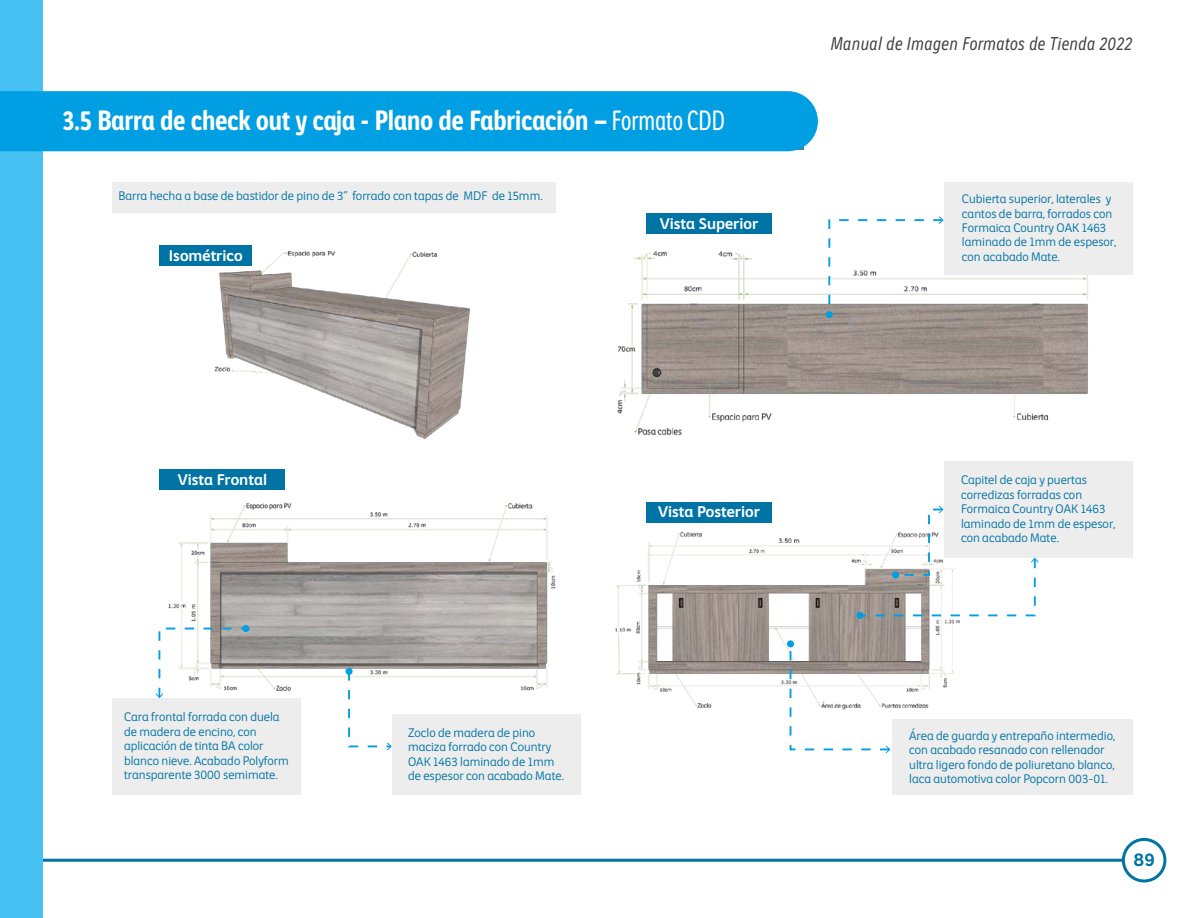
<style>
.page{position:relative;width:1188px;height:918px;background:#fff}
.page>*{position:absolute;margin:0;border:0;box-sizing:border-box;transform-origin:0 0}
.t1{font:700 condensed 27px "Comex";color:#fff}
.t2{font:italic 300 condensed 18px "Comex";color:#424242}
.t3{font:700 18px "Comex";color:#0073a5}
.t4{font:700 15px "Comex";color:#fff}
.t5{font:300 12px/14.4px "Comex";color:#0073a5}
.s1{font-weight:400;font-stretch:ultra-condensed}
</style>
<div class="page">
<div style="left:160px;top:245px;width:92px;height:21px;background:#0073a5"></div>
<img style="left:617px;top:251px;width:471px;height:185px">
<div style="left:944px;top:182px;width:188px;height:93px;background:#ededed"></div>
<div style="left:392px;top:714px;width:188px;height:81px;background:#ededed"></div>
<div style="left:112px;top:698px;width:189px;height:97px;background:#ededed"></div>
<div style="left:112px;top:182px;width:444px;height:30px;background:#ededed"></div>
<div style="left:892px;top:719px;width:241px;height:76px;background:#ededed"></div>
<div style="left:944px;top:461px;width:189px;height:97px;background:#ededed"></div>
<img style="left:214px;top:251px;width:257px;height:189px">
<img style="left:168px;top:502px;width:388px;height:189px">
<svg style="left:156px;top:627px;width:92px;height:71px"></svg>
<div style="left:242px;top:625px;width:8px;height:7px;background:#009fe3;border-radius:50%"></div>
<svg style="left:347px;top:669px;width:46px;height:81px"></svg>
<svg style="left:827px;top:216px;width:117px;height:101px"></svg>
<div style="left:826px;top:311px;width:7px;height:7px;background:#009fe3;border-radius:50%"></div>
<img style="left:615px;top:505px;width:344px;height:203px">
<svg style="left:789px;top:642px;width:102px;height:111px"></svg>
<div style="left:787px;top:640px;width:7px;height:7px;background:#009fe3;border-radius:50%"></div>
<svg style="left:858px;top:506px;width:181px;height:111px"></svg>
<div style="left:892px;top:571px;width:7px;height:7px;background:#009fe3;border-radius:50%"></div>
<hr style="left:0;top:859px;width:1144px;height:3px;background:#0073a5">
<div style="left:0;top:0;width:43px;height:918px;background:#47c1f1"></div>
<div style="left:1122px;top:838px;width:44px;height:45px;background:#fff;border:3px solid #0073a5;border-radius:50%"></div>
<div style="left:0;top:91px;width:818px;height:60px;background:#009fe3"></div>
<div style="left:646px;top:213px;width:126px;height:21px;background:#0073a5"></div>
<div style="left:646px;top:502px;width:126px;height:21px;background:#0073a5"></div>
<div style="left:160px;top:469px;width:125px;height:21px;background:#0073a5"></div>
<h1 class="t1" style="left:63px;top:103px;width:663px">3.5 Barra de check out y caja - Plano de Fabricación – <span class="s1">Formato CDD</span></h1>
<p class="t5" style="left:118px;top:188px;width:426px">Barra hecha a base de bastidor de pino de 3” forrado con tapas de MDF de 15mm.</p>
<p class="t4" style="left:169px;top:245px;width:75px">Isométrico</p>
<p class="t4" style="left:660px;top:213px;width:100px">Vista Superior</p>
<h2 class="t2" style="left:830px;top:33px;width:303px">Manual de Imagen Formatos de Tienda 2022</h2>
<p class="t5" style="left:962px;top:191px;width:156px">Cubierta superior, laterales y cantos de barra, forrados con<br>Formaica Country OAK 1463 laminado de 1mm de espesor, con acabado Mate.</p>
<p class="t4" style="left:178px;top:469px;width:91px">Vista Frontal</p>
<p class="t5" style="left:124px;top:710px;width:166px">Cara frontal forrada con duela de madera de encino, con aplicación de tinta BA color blanco nieve. Acabado Polyform transparente 3000 semimate.</p>
<p class="t5" style="left:408px;top:725px;width:157px">Zoclo de madera de pino maciza forrado con Country<br>OAK 1463 laminado de 1mm de espesor con acabado Mate.</p>
<p class="t4" style="left:658px;top:502px;width:103px">Vista Posterior</p>
<p class="t5" style="left:961px;top:473px;width:156px">Capitel de caja y puertas corredizas forradas con<br>Formaica Country OAK 1463 laminado de 1mm de espesor, con acabado Mate.</p>
<p class="t5" style="left:909px;top:728px;width:208px">Área de guarda y entrepaño intermedio, con acabado resanado con rellenador ultra ligero fondo de poliuretano blanco, laca automotiva color Popcorn 003-01.</p>
<h2 class="t3" style="left:1134px;top:847px;width:23px">89</h2>
</div>
